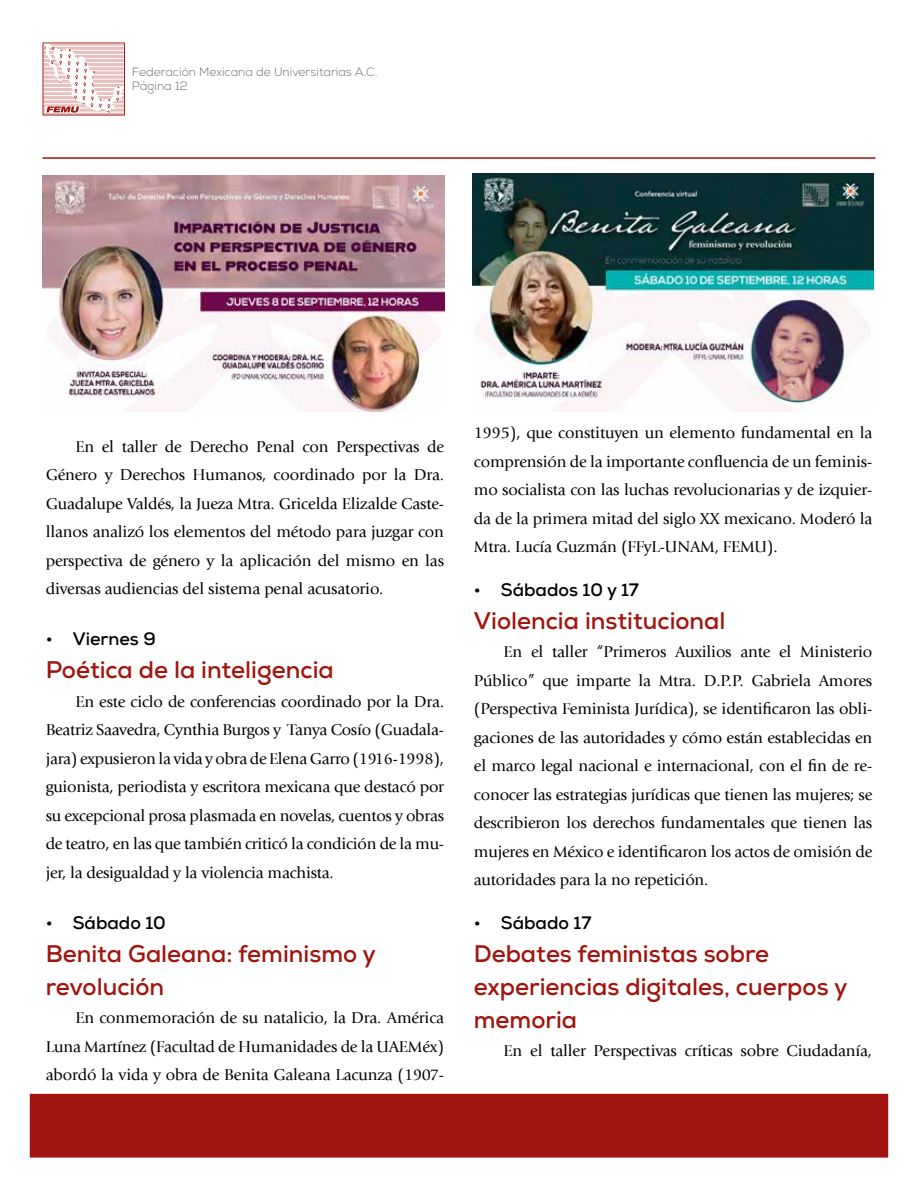
<style>
.page{position:relative;width:918px;height:1188px;background:#fff}
.page>*{position:absolute;margin:0;border:0;box-sizing:border-box;transform-origin:0 0}
.t1{font:700 24px/33px "Nexa";color:#a1140f}
.t2{font:700 18px "Nexa";color:#000}
.t3{font:16.5px/28.5px "Giovanni LT";letter-spacing:-.01em;color:#000;text-align:justify}
.t4{font:300 12px/14.4px "Nexa";color:#706f6f}
</style>
<div class="page">
<div style="left:30px;top:1094px;width:858px;height:64px;background:#a1140f"></div>
<svg style="left:43px;top:43px;width:82px;height:73px"></svg>
<hr style="left:43px;top:157px;width:832px;height:2px;background:#a11510">
<img style="left:472px;top:174px;width:402px;height:238px">
<img style="left:43px;top:176px;width:401px;height:236px">
<p class="t4" style="left:132px;top:65px;width:247px">Federación Mexicana de Universitarias A.C.<br>Página 12</p>
<p class="t3" style="left:46px;top:432px;width:400px;text-indent:30px">En el taller de Derecho Penal con Perspectivas de Género y Derechos Humanos, coordinado por la Dra.<br>Guadalupe Valdés, la Jueza Mtra. Gricelda Elizalde Caste&shy;llanos analizó los elementos del método para juzgar con perspectiva de género y la aplicación del mismo en las diversas audiencias del sistema penal acusatorio.</p>
<p class="t2" style="left:46px;top:628px;width:112px">• Viernes 9</p>
<h1 class="t1" style="left:46px;top:654px;width:290px">Poética de la inteligencia</h1>
<p class="t3" style="left:46px;top:687px;width:400px;text-indent:30px">En este ciclo de conferencias coordinado por la Dra.<br>Beatriz Saavedra, Cynthia Burgos y Tanya Cosío (Guadala&shy;jara) expusieron la vida y obra de Elena Garro (1916-1998), guionista, periodista y escritora mexicana que destacó por su excepcional prosa plasmada en novelas, cuentos y obras de teatro, en las que también criticó la condición de la mu&shy;jer, la desigualdad y la violencia machista.</p>
<p class="t2" style="left:46px;top:911px;width:122px">• Sábado 10</p>
<h1 class="t1" style="left:46px;top:937px;width:332px">Benita Galeana: feminismo y revolución</h1>
<p class="t3" style="left:46px;top:1004px;width:400px;text-indent:30px">En conmemoración de su natalicio, la Dra. América Luna Martínez (Facultad de Humanidades de la UAEMéx) abordó la vida y obra de Benita Galeana Lacunza (1907-</p>
<p class="t3" style="left:474px;top:419px;width:400px">1995), que constituyen un elemento fundamental en la comprensión de la importante confluencia de un feminis&shy;mo socialista con las luchas revolucionarias y de izquier&shy;da de la primera mitad del siglo XX mexicano. Moderó la Mtra. Lucía Guzmán (FFyL-UNAM, FEMU).</p>
<p class="t2" style="left:474px;top:578px;width:167px">• Sábados 10 y 17</p>
<h1 class="t1" style="left:474px;top:604px;width:253px">Violencia institucional</h1>
<p class="t3" style="left:474px;top:638px;width:400px;text-indent:30px">En el taller “Primeros Auxilios ante el Ministerio Público” que imparte la Mtra. D.P.P. Gabriela Amores (Perspectiva Feminista Jurídica), se identificaron las obli&shy;gaciones de las autoridades y cómo están establecidas en el marco legal nacional e internacional, con el fin de re&shy;conocer las estrategias jurídicas que tienen las mujeres; se describieron los derechos fundamentales que tienen las mujeres en México e identificaron los actos de omisión de autoridades para la no repetición.</p>
<p class="t2" style="left:474px;top:911px;width:119px">• Sábado 17</p>
<h1 class="t1" style="left:474px;top:937px;width:375px">Debates feministas sobre experiencias digitales, cuerpos y memoria</h1>
<p class="t3" style="left:504px;top:1037px;width:370px">En el taller Perspectivas críticas sobre Ciudadanía,</p>
</div>
